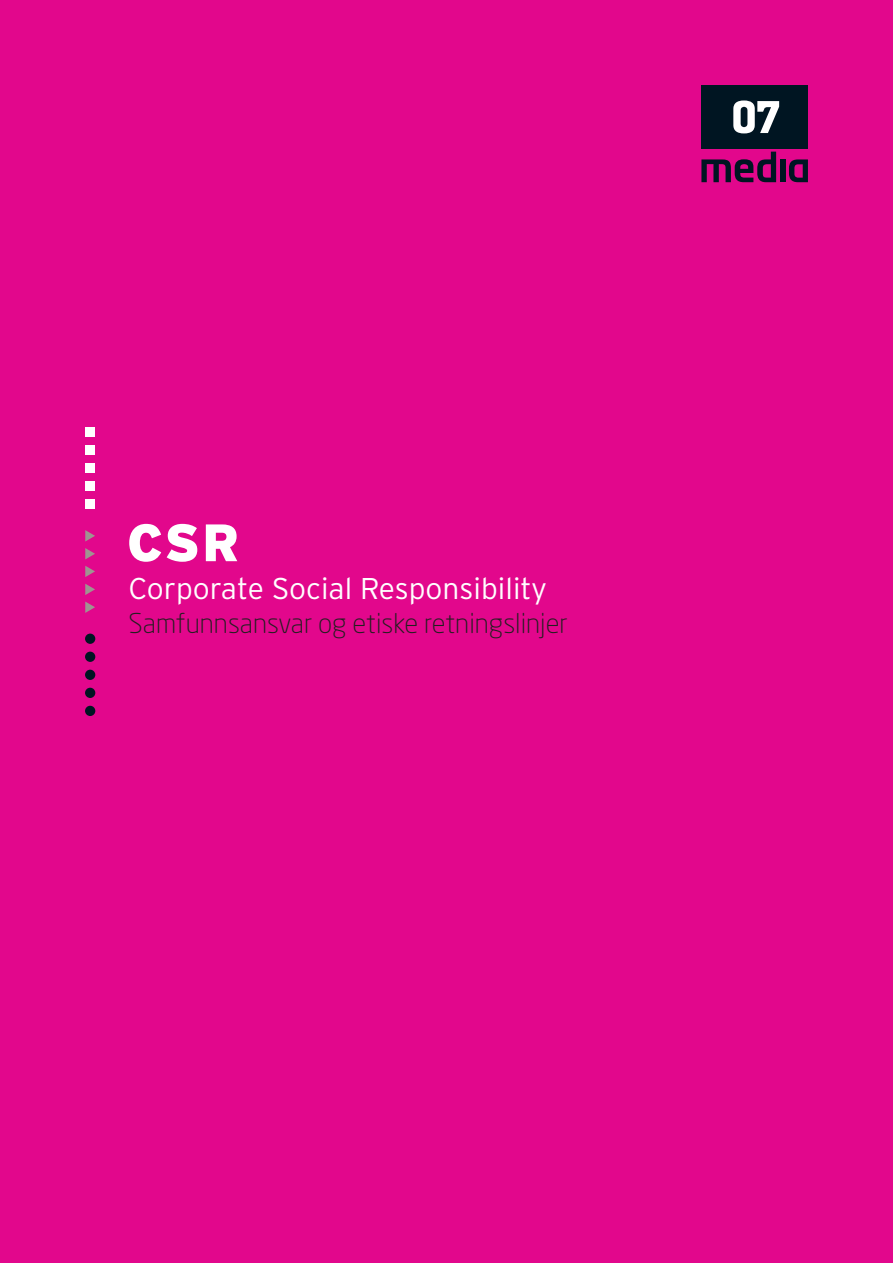
<style>
.page{position:relative;width:893px;height:1263px;background:#e2078c}
.page>*{position:absolute;margin:0;border:0;box-sizing:border-box;transform-origin:0 0}
.t1{font:900 52.5px "Interstate";color:#fff}
.t2{font:300 30px "Interstate";color:#fff}
.t3{font:300 27px "Neo Sans Std";color:#231f20}
</style>
<div class="page">
<div style="left:701px;top:85px;width:107px;height:64px;background:#001522"></div>
<svg style="left:733px;top:100px;width:46px;height:33px"></svg>
<div style="left:780px;top:159px;width:5px;height:23px;background:#001522"></div>
<svg style="left:789px;top:159px;width:19px;height:23px"></svg>
<svg style="left:701px;top:152px;width:75px;height:30px"></svg>
<div style="left:85px;top:463px;width:10px;height:10px;background:#fff"></div>
<div style="left:85px;top:481px;width:10px;height:10px;background:#fff"></div>
<div style="left:85px;top:499px;width:10px;height:10px;background:#fff"></div>
<svg style="left:85px;top:530px;width:10px;height:11px"></svg>
<svg style="left:85px;top:548px;width:10px;height:11px"></svg>
<svg style="left:85px;top:566px;width:10px;height:11px"></svg>
<svg style="left:85px;top:584px;width:10px;height:11px"></svg>
<svg style="left:85px;top:601px;width:10px;height:12px"></svg>
<div style="left:85px;top:445px;width:10px;height:10px;background:#fff"></div>
<div style="left:85px;top:427px;width:10px;height:10px;background:#fff"></div>
<div style="left:85px;top:634px;width:10px;height:10px;background:#001522;border-radius:50%"></div>
<div style="left:85px;top:652px;width:10px;height:10px;background:#001522;border-radius:50%"></div>
<div style="left:85px;top:670px;width:10px;height:10px;background:#001522;border-radius:50%"></div>
<div style="left:85px;top:688px;width:10px;height:10px;background:#001522;border-radius:50%"></div>
<div style="left:85px;top:706px;width:10px;height:10px;background:#001522;border-radius:50%"></div>
<h1 class="t1" style="left:127px;top:511px;width:114px">CSR</h1>
<p class="t2" style="left:129px;top:570px;width:420px">Corporate Social Responsibility</p>
<p class="t3" style="left:129px;top:607px;width:441px">Samfunnsansvar og etiske retningslinjer</p>
</div>
